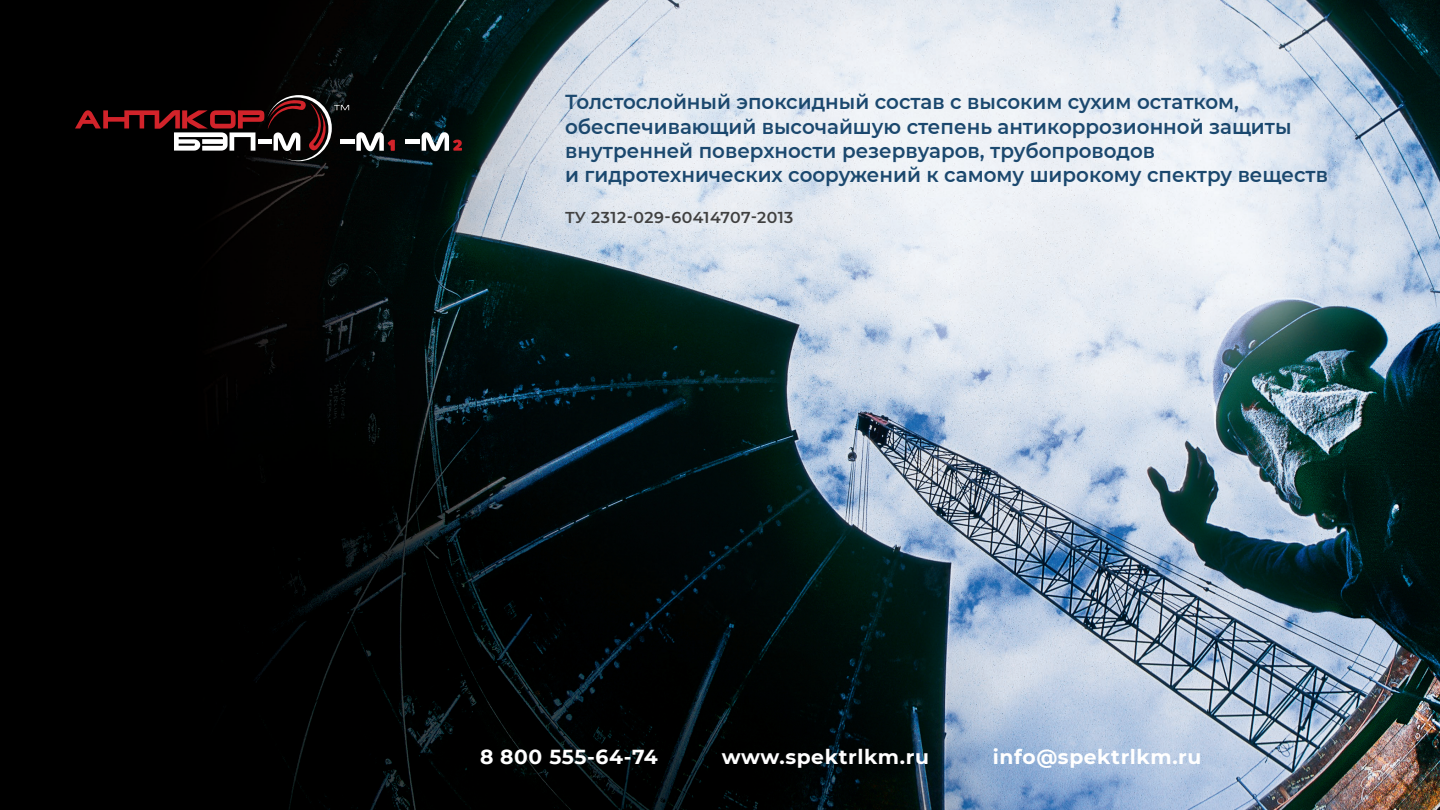
<style>
.page{position:relative;width:1440px;height:810px;background:#000}
.page>*{position:absolute;margin:0;border:0;box-sizing:border-box;transform-origin:0 0}
.t1{font:600 20.25px/24.3px "Montserrat";color:#1b486e}
.t2{font:700 20.25px "Montserrat";letter-spacing:.03em;color:#fff}
.t3{font:600 15.75px "Montserrat";letter-spacing:.03em;color:#404040}
</style>
<div class="page">
<img style="left:215px;top:0;width:1225px;height:810px">
<svg style="left:75px;top:95px;width:274px;height:66px"></svg>
<hr style="left:340px;top:140px;width:14px;height:4px;background:#fff">
<svg style="left:356px;top:132px;width:39px;height:19px"></svg>
<hr style="left:405px;top:140px;width:14px;height:4px;background:#fff">
<svg style="left:422px;top:132px;width:40px;height:19px"></svg>
<p class="t1" style="left:565px;top:89px;width:764px">Толстослойный эпоксидный состав с высоким сухим остатком, обеспечивающий высочайшую степень антикоррозионной защиты внутренней поверхности резервуаров, трубопроводов<br>и гидротехнических сооружений к самому широкому спектру веществ</p>
<p class="t3" style="left:565px;top:206px;width:230px">ТУ 2312-029-60414707-2013</p>
<p class="t2" style="left:480px;top:742px;width:179px">8 800 555-64-74</p>
<p class="t2" style="left:722px;top:742px;width:209px">www.spektrlkm.ru</p>
<p class="t2" style="left:993px;top:742px;width:210px">info@spektrlkm.ru</p>
</div>
